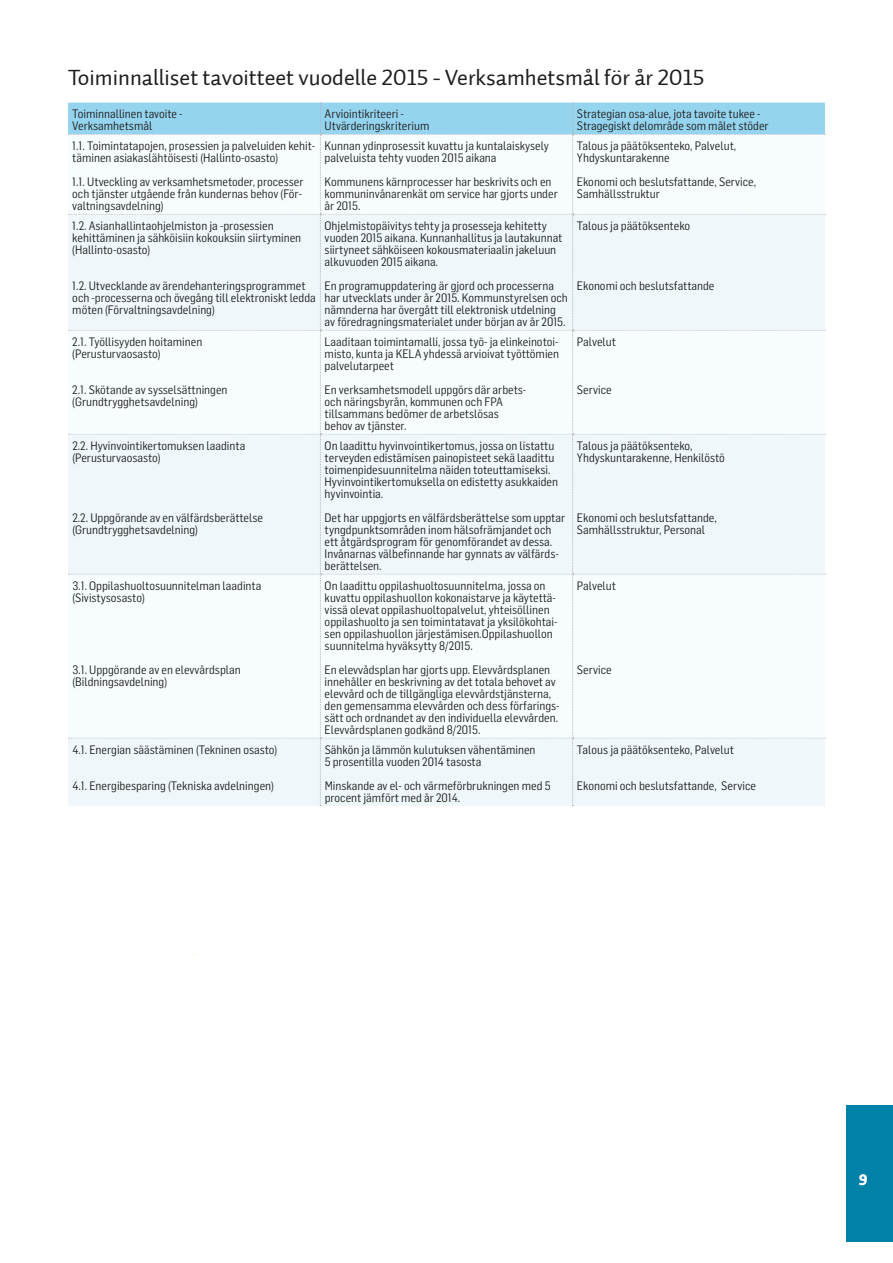
<style>
.page{position:relative;width:893px;height:1263px;background:#fff}
.page>*{position:absolute;margin:0;border:0;box-sizing:border-box;transform-origin:0 0}
.t1{font:22.5px "Auto 1 Regular LF";color:#1d1d1b}
.t2{font:15px "Auto 2 Black LF";color:#fff}
.t3{font:12px/12px "Flama Semicondensed";color:#1d1d1b}
</style>
<div class="page">
<div style="left:846px;top:1106px;width:47px;height:136px;background:#0081a7"></div>
<div style="left:68px;top:103px;width:758px;height:703px;background:#eff7fb"></div>
<h1 class="t1" style="left:68px;top:64px;width:638px">Toiminnalliset tavoitteet vuodelle 2015 - Verksamhetsmål för år 2015</h1>
<p class="t3" style="left:72px;top:107px;width:112px">Toiminnallinen tavoite -<br>Verksamhetsmål</p>
<p class="t3" style="left:325px;top:107px;width:106px">Arviointikriteeri -<br>Utvärderingskriterium</p>
<p class="t3" style="left:577px;top:107px;width:193px">Strategian osa-alue, jota tavoite tukee -<br>Stragegiskt delområde som målet stöder</p>
<p class="t3" style="left:72px;top:139px;width:245px">1.1. Toimintatapojen, prosessien ja palveluiden kehit&shy;täminen asiakaslähtöisesti (Hallinto-osasto)</p>
<p class="t3" style="left:72px;top:175px;width:233px;text-align:justify">1.1. Utveckling av verksamhetsmetoder, processer och tjänster utgående från kundernas behov (För&shy;valtningsavdelning)</p>
<p class="t3" style="left:325px;top:139px;width:226px">Kunnan ydinprosessit kuvattu ja kuntalaiskysely palveluista tehty vuoden 2015 aikana</p>
<p class="t3" style="left:325px;top:175px;width:235px">Kommunens kärnprocesser har beskrivits och en kommuninvånarenkät om service har gjorts under år 2015.</p>
<p class="t3" style="left:577px;top:139px;width:161px">Talous ja päätöksenteko, Palvelut,<br>Yhdyskuntarakenne</p>
<p class="t3" style="left:577px;top:175px;width:181px">Ekonomi och beslutsfattande, Service,<br>Samhällsstruktur</p>
<p class="t3" style="left:72px;top:219px;width:230px">1.2. Asianhallintaohjelmiston ja -prosessien kehittäminen ja sähköisiin kokouksiin siirtyminen (Hallinto-osasto)</p>
<p class="t3" style="left:72px;top:279px;width:245px">1.2. Utvecklande av ärendehanteringsprogrammet och -processerna och övegång till elektroniskt ledda möten (Förvaltningsavdelning)</p>
<p class="t3" style="left:325px;top:219px;width:239px">Ohjelmistopäivitys tehty ja prosesseja kehitetty vuoden 2015 aikana. Kunnanhallitus ja lautakunnat siirtyneet sähköiseen kokousmateriaalin jakeluun alkuvuoden 2015 aikana.</p>
<p class="t3" style="left:325px;top:279px;width:245px">En programuppdatering är gjord och processerna har utvecklats under år 2015. Kommunstyrelsen och nämnderna har övergått till elektronisk utdelning av föredragningsmaterialet under början av år 2015.</p>
<p class="t3" style="left:577px;top:219px;width:115px">Talous ja päätöksenteko</p>
<p class="t3" style="left:577px;top:279px;width:139px">Ekonomi och beslutsfattande</p>
<p class="t3" style="left:72px;top:335px;width:132px">2.1. Työllisyyden hoitaminen (Perusturvaosasto)</p>
<p class="t3" style="left:72px;top:383px;width:157px">2.1. Skötande av sysselsättningen (Grundtrygghetsavdelning)</p>
<p class="t3" style="left:325px;top:335px;width:236px;text-align:justify">Laaditaan toimintamalli, jossa työ- ja elinkeinotoi&shy;misto, kunta ja KELA yhdessä arvioivat työttömien palvelutarpeet</p>
<p class="t3" style="left:325px;top:383px;width:203px">En verksamhetsmodell uppgörs där arbets&shy;och näringsbyrån, kommunen och FPA tillsammans bedömer de arbetslösas behov av tjänster.</p>
<p class="t3" style="left:577px;top:335px;width:41px">Palvelut</p>
<p class="t3" style="left:577px;top:383px;width:36px">Service</p>
<p class="t3" style="left:72px;top:439px;width:174px">2.2. Hyvinvointikertomuksen laadinta (Perusturvaosasto)</p>
<p class="t3" style="left:72px;top:511px;width:192px">2.2. Uppgörande av en välfärdsberättelse (Grundtrygghetsavdelning)</p>
<p class="t3" style="left:325px;top:439px;width:235px">On laadittu hyvinvointikertomus, jossa on listattu terveyden edistämisen painopisteet sekä laadittu toimenpidesuunnitelma näiden toteuttamiseksi.<br>Hyvinvointikertomuksella on edistetty asukkaiden hyvinvointia.</p>
<p class="t3" style="left:325px;top:511px;width:242px">Det har uppgjorts en välfärdsberättelse som upptar tyngdpunktsområden inom hälsofrämjandet och ett åtgärdsprogram för genomförandet av dessa.<br>Invånarnas välbefinnande har gynnats av välfärds&shy;berättelsen.</p>
<p class="t3" style="left:577px;top:439px;width:149px">Talous ja päätöksenteko,<br>Yhdyskuntarakenne, Henkilöstö</p>
<p class="t3" style="left:577px;top:511px;width:141px">Ekonomi och beslutsfattande,<br>Samhällsstruktur, Personal</p>
<p class="t3" style="left:72px;top:579px;width:191px">3.1. Oppilashuoltosuunnitelman laadinta (Sivistysosasto)</p>
<p class="t3" style="left:72px;top:663px;width:170px">3.1. Uppgörande av en elevvårdsplan (Bildningsavdelning)</p>
<p class="t3" style="left:325px;top:579px;width:234px">On laadittu oppilashuoltosuunnitelma, jossa on kuvattu oppilashuollon kokonaistarve ja käytettä&shy;vissä olevat oppilashuoltopalvelut, yhteisöllinen oppilashuolto ja sen toimintatavat ja yksilökohtai&shy;sen oppilashuollon järjestämisen.Oppilashuollon suunnitelma hyväksytty 8/2015.</p>
<p class="t3" style="left:325px;top:663px;width:236px">En elevvådsplan har gjorts upp. Elevvårdsplanen innehåller en beskrivning av det totala behovet av elevvård och de tillgängliga elevvårdstjänsterna, den gemensamma elevvården och dess förfarings&shy;sätt och ordnandet av den individuella elevvården.<br>Elevvårdsplanen godkänd 8/2015.</p>
<p class="t3" style="left:577px;top:579px;width:41px">Palvelut</p>
<p class="t3" style="left:577px;top:663px;width:36px">Service</p>
<p class="t3" style="left:72px;top:743px;width:206px">4.1. Energian säästäminen (Tekninen osasto)</p>
<p class="t3" style="left:72px;top:779px;width:203px">4.1. Energibesparing (Tekniska avdelningen)</p>
<p class="t3" style="left:325px;top:743px;width:212px">Sähkön ja lämmön kulutuksen vähentäminen<br>5 prosentilla vuoden 2014 tasosta</p>
<p class="t3" style="left:325px;top:779px;width:227px">Minskande av el- och värmeförbrukningen med 5 procent jämfört med år 2014.</p>
<p class="t3" style="left:577px;top:743px;width:158px">Talous ja päätöksenteko, Palvelut</p>
<p class="t3" style="left:577px;top:779px;width:181px">Ekonomi och beslutsfattande, Service</p>
<p class="t2" style="left:859px;top:1170px;width:10px">9</p>
</div>
